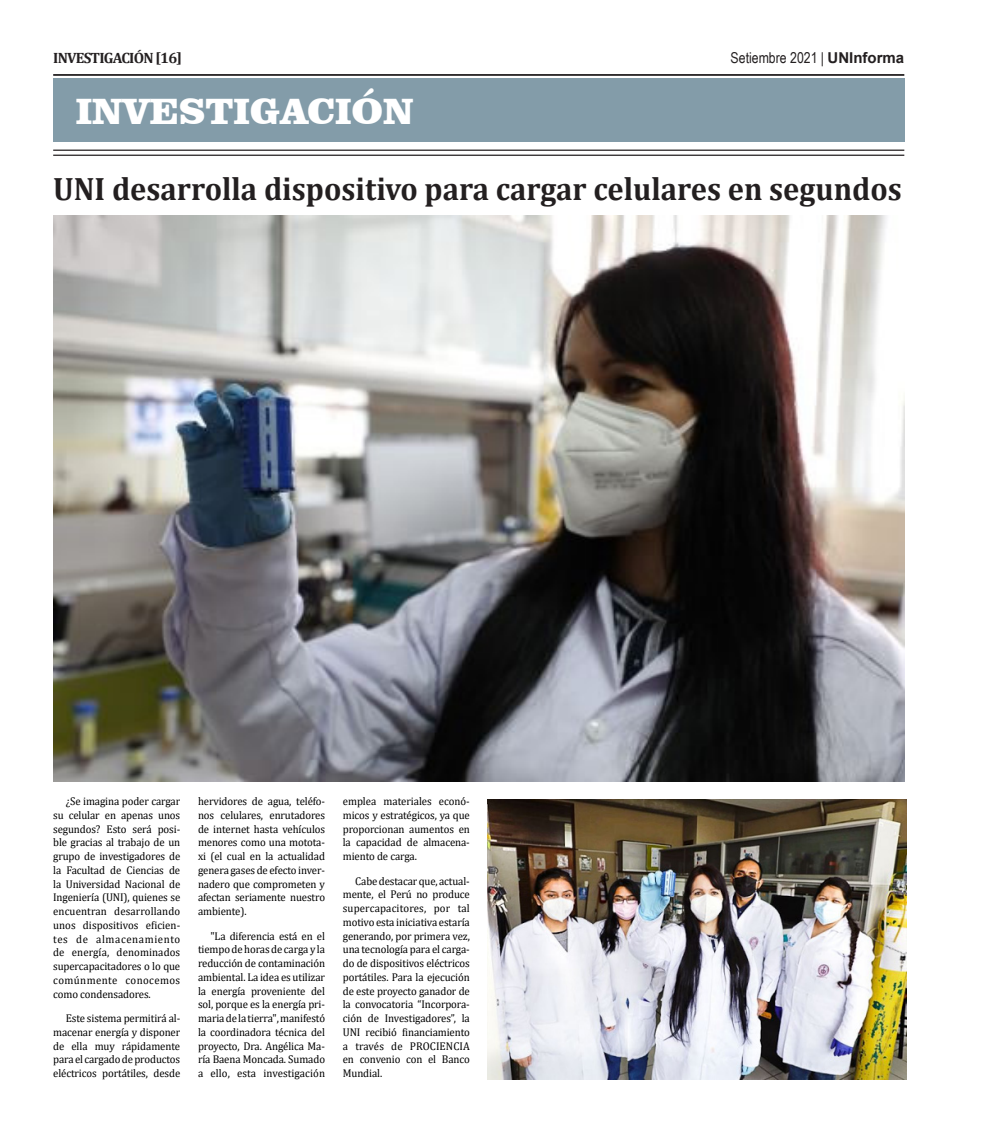
<style>
.page{position:relative;width:993px;height:1134px;background:#fff}
.page>*{position:absolute;margin:0;border:0;box-sizing:border-box;transform-origin:0 0}
.SECCIÓN_GRANDE{font:900 37.5px "Clarendon BT";color:#fff}
.Titulo_de_párrafo{font:700 32.5px "Cambria";color:#231f20;scale:.94 1}
.t1{font:15px "Arial Narrow";color:#231f20}
.Secciones{font:700 15px "Cambria";letter-spacing:-.05em;color:#231f20}
.Central_articulos{font:11.25px/13.8px "Cambria";letter-spacing:-.01em;color:#000;text-align:justify;scale:.96 1}
.s1{font-family:"Arial";font-weight:700}
</style>
<div class="page">
<img style="left:53px;top:215px;width:851px;height:567px">
<img style="left:487px;top:800px;width:418px;height:279px">
<hr style="left:53px;top:74px;width:851px;height:2px;background:#231f20">
<hr style="left:53px;top:150px;width:851px;height:1px;background:#231f20">
<hr style="left:53px;top:155px;width:851px;height:1px;background:#231f20">
<div style="left:53px;top:78px;width:851px;height:63px;background:#839ca9"></div>
<p class="Secciones" style="left:53px;top:47px;width:130px">INVESTIGACIÓN [16]</p>
<h3 class="t1" style="left:730px;top:46px;width:175px">Setiembre 2021 | <span class="s1">UNInforma</span></h3>
<p class="SECCIÓN_GRANDE" style="left:76px;top:88px;width:339px">INVESTIGACIÓN</p>
<p class="Titulo_de_párrafo" style="left:53px;top:166px;width:904px">UNI desarrolla dispositivo para cargar celulares en segundos</p>
<p class="Central_articulos" style="left:53px;top:794px;width:134px;text-indent:12px">¿Se imagina poder cargar su celular en apenas unos segundos? Esto será posi&shy;ble gracias al trabajo de un grupo de investigadores de la Facultad de Ciencias de la Universidad Nacional de Ingeniería (UNI), quienes se encuentran desarrollando unos dispositivos eficien&shy;tes de almacenamiento de energía, denominados supercapacitadores o lo que comúnmente conocemos como condensadores.</p>
<p class="Central_articulos" style="left:53px;top:1011px;width:134px;text-indent:12px">Este sistema permitirá al&shy;macenar energía y disponer de ella muy rápidamente para el cargado de productos eléctricos portátiles, desde</p>
<p class="Central_articulos" style="left:198px;top:794px;width:134px">hervidores de agua, teléfo&shy;nos celulares, enrutadores de internet hasta vehículos menores como una motota&shy;xi (el cual en la actualidad genera gases de efecto inver&shy;nadero que comprometen y afectan seriamente nuestro ambiente).</p>
<p class="Central_articulos" style="left:198px;top:929px;width:134px;text-indent:12px">"La diferencia está en el tiempo de horas de carga y la reducción de contaminación ambiental. La idea es utilizar la energía proveniente del sol, porque es la energía pri&shy;maria de la tierra", manifestó la coordinadora técnica del proyecto, Dra. Angélica Ma&shy;ría Baena Moncada. Sumado a ello, esta investigación</p>
<p class="Central_articulos" style="left:343px;top:794px;width:134px">emplea materiales econó&shy;micos y estratégicos, ya que proporcionan aumentos en la capacidad de almacena&shy;miento de carga.</p>
<p class="Central_articulos" style="left:343px;top:874px;width:134px;text-indent:12px">Cabe destacar que, actual&shy;mente, el Perú no produce supercapacitores, por tal motivo esta iniciativa estaría generando, por primera vez, una tecnología para el carga&shy;do de dispositivos eléctricos portátiles. Para la ejecución de este proyecto ganador de la convocatoria “Incorpora&shy;ción de Investigadores”, la UNI recibió financiamiento a través de PROCIENCIA en convenio con el Banco Mundial.</p>
</div>
